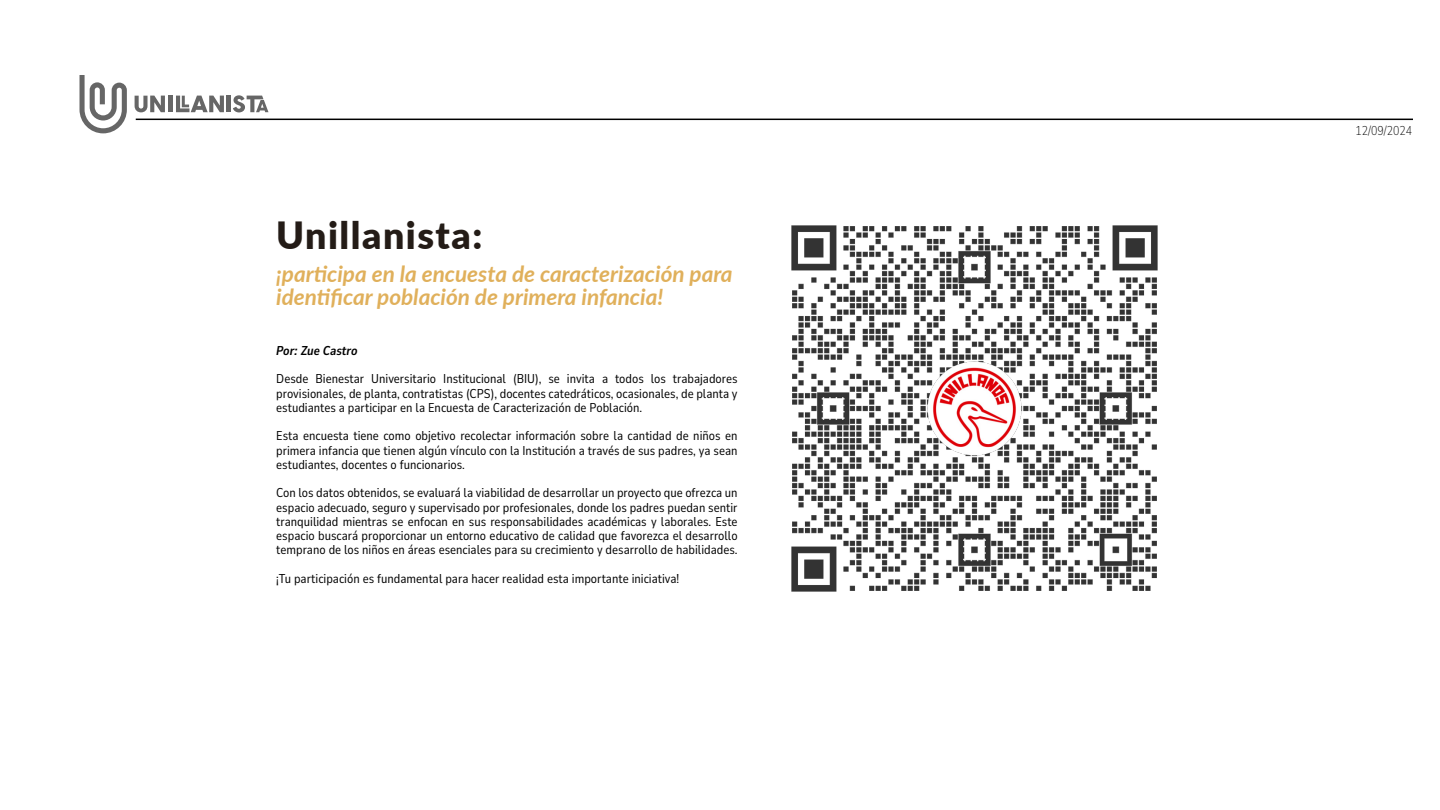
<style>
.page{position:relative;width:1440px;height:810px;background:#fff}
.page>*{position:absolute;margin:0;border:0;box-sizing:border-box;transform-origin:0 0}
.t1{font:900 37.5px "Lato";letter-spacing:.04em;color:#241c17}
.t2{font:italic 700 22.5px/22.5px "Lato";color:#e0b05b}
.t3{font:12.75px/14.2px "Nunito Sans 10 pt Condensed";color:#000;text-align:justify}
.t4{font:italic 700 12.75px "Nunito Sans 10 pt Condensed";letter-spacing:-.005em;color:#000}
.t5{font:200 12.75px "Nunito Sans 10 pt Condensed";color:#000}
</style>
<div class="page">
<hr style="left:136px;top:119px;width:1277px;height:1px;background:#000">
<div style="left:168px;top:96px;width:5px;height:16px;background:#666"></div>
<svg style="left:176px;top:96px;width:48px;height:16px"></svg>
<hr style="left:227px;top:96px;width:4px;height:16px;background:#666">
<svg style="left:233px;top:95px;width:35px;height:17px"></svg>
<svg style="left:135px;top:96px;width:30px;height:16px"></svg>
<svg style="left:80px;top:75px;width:47px;height:58px"></svg>
<img style="left:791px;top:225px;width:367px;height:367px">
<h1 class="t1" style="left:276px;top:207px;width:208px">Unillanista:</h1>
<h2 class="t2" style="left:276px;top:262px;width:458px">¡participa en la encuesta de caracterización para identificar población de primera infancia!</h2>
<p class="t4" style="left:276px;top:341px;width:83px">Por: Zue Castro</p>
<p class="t3" style="left:276px;top:371px;width:463px">Desde Bienestar Universitario Institucional (BIU), se invita a todos los trabajadores provisionales, de planta, contratistas (CPS), docentes catedráticos, ocasionales, de planta y estudiantes a participar en la Encuesta de Caracterización de Población.</p>
<p class="t3" style="left:276px;top:428px;width:463px">Esta encuesta tiene como objetivo recolectar información sobre la cantidad de niños en primera infancia que tienen algún vínculo con la Institución a través de sus padres, ya sean estudiantes, docentes o funcionarios.</p>
<p class="t3" style="left:276px;top:485px;width:463px">Con los datos obtenidos, se evaluará la viabilidad de desarrollar un proyecto que ofrezca un espacio adecuado, seguro y supervisado por profesionales, donde los padres puedan sentir tranquilidad mientras se enfocan en sus responsabilidades académicas y laborales. Este espacio buscará proporcionar un entorno educativo de calidad que favorezca el desarrollo temprano de los niños en áreas esenciales para su crecimiento y desarrollo de habilidades.</p>
<p class="t3" style="left:276px;top:571px;width:405px">¡Tu participación es fundamental para hacer realidad esta importante iniciativa!</p>
<p class="t5" style="left:1356px;top:122px;width:58px">12/09/2024</p>
</div>
